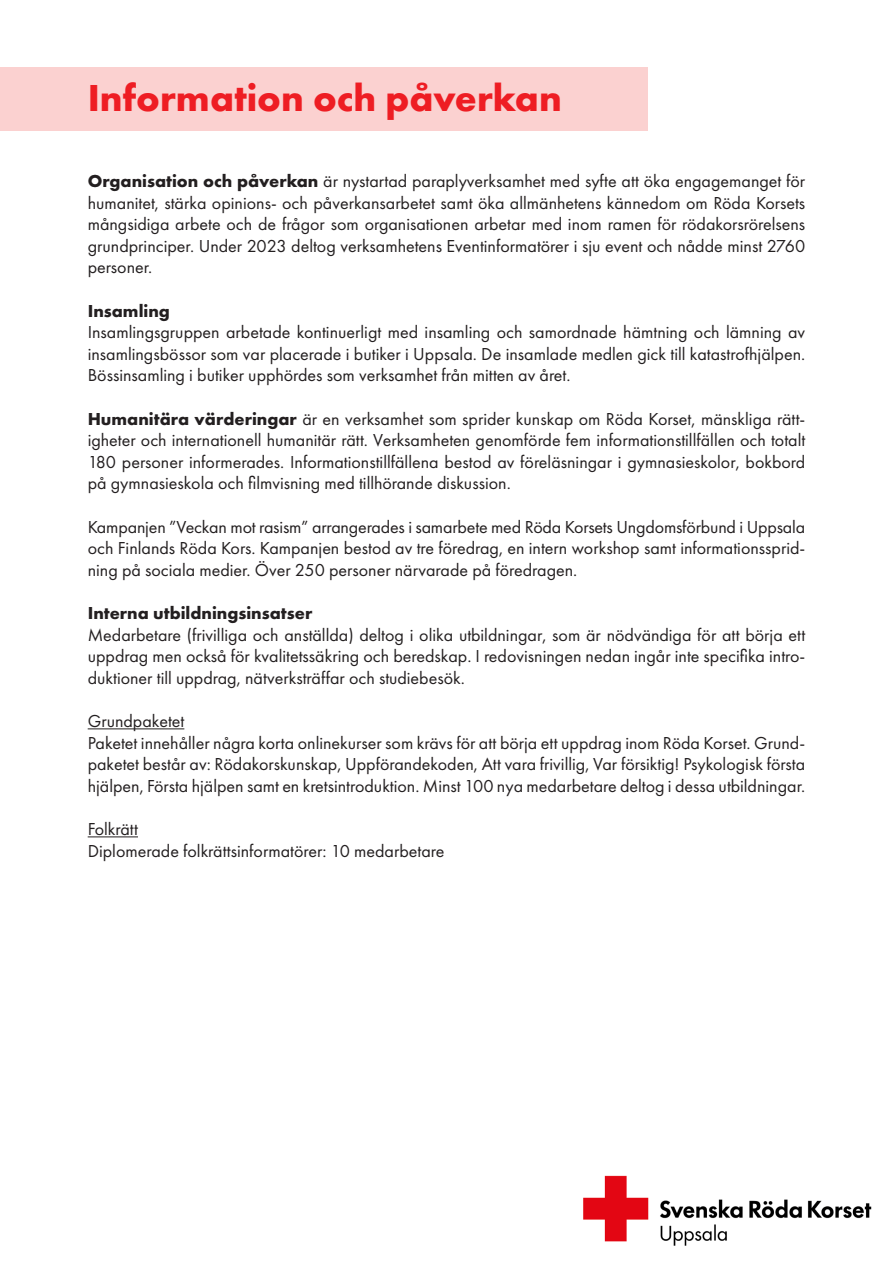
<style>
.page{position:relative;width:893px;height:1263px;background:#fff}
.page>*{position:absolute;margin:0;border:0;box-sizing:border-box;transform-origin:0 0}
.t1{font:700 39px "Futura PT";color:#ee1d23}
.t2{font:18px/21.6px "Futura PT";color:#231f20;text-align:justify}
.t3{font:700 18px "Futura PT";color:#231f20}
.s1{font-weight:700}
</style>
<div class="page">
<img style="left:583px;top:1175px;width:289px;height:71px">
<div style="left:0;top:67px;width:647px;height:64px;background:#fbd1d0"></div>
<hr style="left:88px;top:728px;width:96px;height:1px;background:#231f20">
<hr style="left:88px;top:836px;width:50px;height:1px;background:#231f20">
<p class="t1" style="left:88px;top:73px;width:476px">Information och påverkan</p>
<p class="t2" style="left:88px;top:170px;width:719px"><span class="s1">Organisation och påverkan</span> är nystartad paraplyverksamhet med syfte att öka engagemanget för humanitet, stärka opinions- och påverkansarbetet samt öka allmänhetens kännedom om Röda Korsets mångsidiga arbete och de frågor som organisationen arbetar med inom ramen för rödakorsrörelsens grundprinciper. Under 2023 deltog verksamhetens Eventinformatörer i sju event och nådde minst 2760 personer.</p>
<p class="t3" style="left:88px;top:299px;width:84px">Insamling</p>
<p class="t2" style="left:88px;top:321px;width:719px">Insamlingsgruppen arbetade kontinuerligt med insamling och samordnade hämtning och lämning av insamlingsbössor som var placerade i butiker i Uppsala. De insamlade medlen gick till katastrofhjälpen.<br>Bössinsamling i butiker upphördes som verksamhet från mitten av året.</p>
<p class="t2" style="left:88px;top:408px;width:719px"><span class="s1">Humanitära värderingar</span> är en verksamhet som sprider kunskap om Röda Korset, mänskliga rätt&shy;igheter och internationell humanitär rätt. Verksamheten genomförde fem informationstillfällen och totalt 180 personer informerades. Informationstillfällena bestod av föreläsningar i gymnasieskolor, bokbord på gymnasieskola och filmvisning med tillhörande diskussion.</p>
<p class="t2" style="left:88px;top:516px;width:719px">Kampanjen ”Veckan mot rasism” arrangerades i samarbete med Röda Korsets Ungdomsförbund i Uppsala och Finlands Röda Kors. Kampanjen bestod av tre föredrag, en intern workshop samt informationssprid&shy;ning på sociala medier. Över 250 personer närvarade på föredragen.</p>
<p class="t3" style="left:88px;top:601px;width:226px">Interna utbildningsinsatser</p>
<p class="t2" style="left:88px;top:624px;width:719px">Medarbetare (frivilliga och anställda) deltog i olika utbildningar, som är nödvändiga för att börja ett uppdrag men också för kvalitetssäkring och beredskap. I redovisningen nedan ingår inte specifika intro&shy;duktioner till uppdrag, nätverksträffar och studiebesök.</p>
<p class="t2" style="left:88px;top:710px;width:98px">Grundpaketet</p>
<p class="t2" style="left:88px;top:732px;width:719px">Paketet innehåller några korta onlinekurser som krävs för att börja ett uppdrag inom Röda Korset. Grund&shy;paketet består av: Rödakorskunskap, Uppförandekoden, Att vara frivillig, Var försiktig! Psykologisk första hjälpen, Första hjälpen samt en kretsintroduktion. Minst 100 nya medarbetare deltog i dessa utbildningar.</p>
<p class="t2" style="left:88px;top:818px;width:52px">Folkrätt</p>
<p class="t2" style="left:88px;top:840px;width:358px">Diplomerade folkrättsinformatörer: 10 medarbetare</p>
</div>
